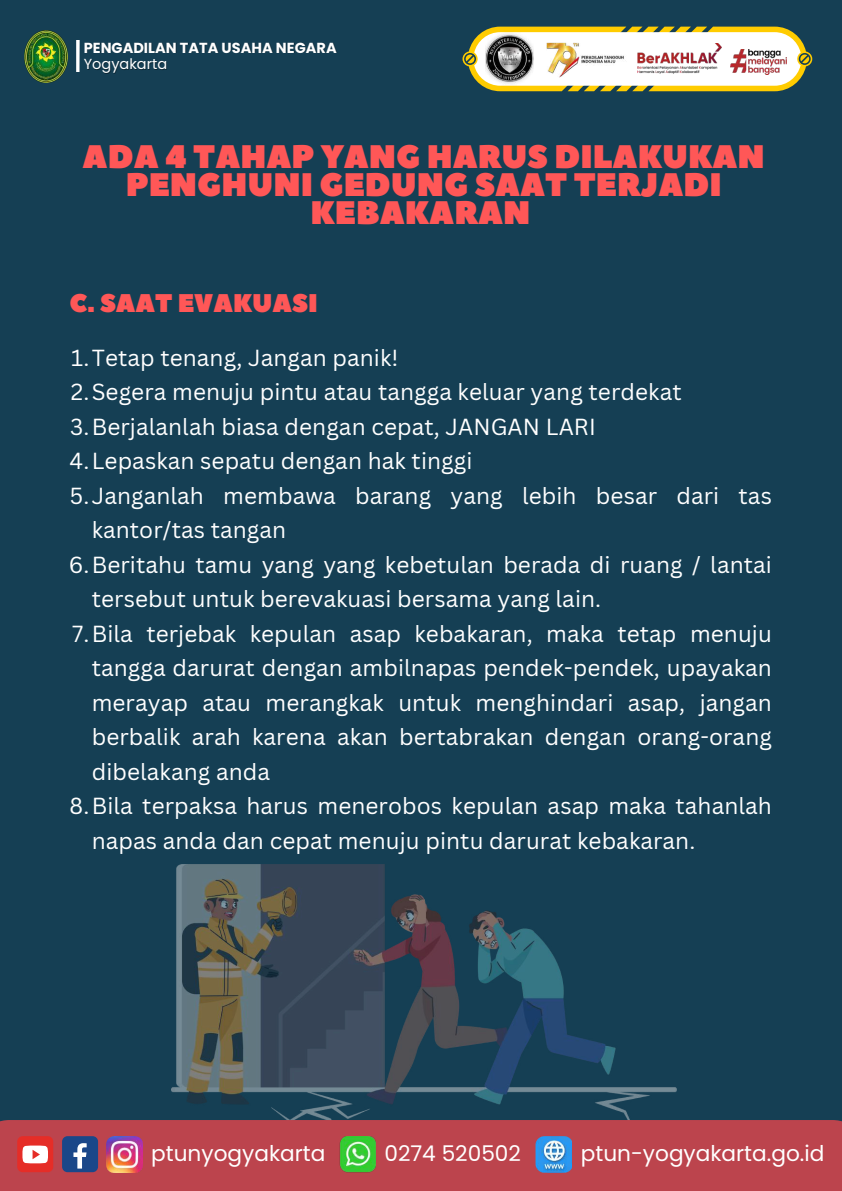
<style>
.page{position:relative;width:842px;height:1191px;background:#fff}
.page>*{position:absolute;margin:0;border:0;box-sizing:border-box;transform-origin:0 0}
.t1{font:32.5px/28.1px "Peace Sans";color:#ff5757;text-align:center}
.t2{font:25.5px "Peace Sans";color:#ff5757}
.t3{font:22.6px "Canva Sans";letter-spacing:.005em;color:#fff}
.t4{font:21.6px "Poppins";color:#fff}
.t5{font:700 14.5px "Poppins";color:#fff}
.t6{font:14.5px "Poppins";color:#fff}
</style>
<div class="page">
<div style="left:0;top:0;width:842px;height:1190px;background:#153f54"></div>
<svg style="left:462px;top:27px;width:350px;height:64px;background:#d9d19c"></svg>
<img style="left:486px;top:30px;width:47px;height:57px">
<img style="left:542px;top:39px;width:86px;height:40px">
<img style="left:637px;top:43px;width:84px;height:32px">
<img style="left:730px;top:50px;width:57px;height:24px">
<img style="left:171px;top:864px;width:505px;height:255px">
<div style="left:0;top:1119px;width:842px;height:71px;background:#bc444d"></div>
<div style="left:17px;top:1135px;width:36px;height:36px;background:#e52d27;border-radius:5px"></div>
<svg style="left:22px;top:1145px;width:26px;height:18px"></svg>
<div style="left:62px;top:1135px;width:36px;height:36px;background:#1a4789;border-radius:5px"></div>
<svg style="left:73px;top:1143px;width:14px;height:25px"></svg>
<img style="left:107px;top:1135px;width:36px;height:36px">
<img style="left:340px;top:1135px;width:36px;height:36px">
<img style="left:536px;top:1135px;width:36px;height:36px">
<img style="left:24px;top:30px;width:44px;height:52px">
<svg style="left:76px;top:41px;width:4px;height:31px"></svg>
<p class="t5" style="left:84px;top:37px;width:255px">PENGADILAN TATA USAHA NEGARA</p>
<p class="t6" style="left:84px;top:54px;width:85px">Yogyakarta</p>
<h1 class="t1" style="left:83px;top:143px;width:684px">ADA 4 TAHAP YANG HARUS DILAKUKAN<br>PENGHUNI GEDUNG SAAT TERJADI<br>KEBAKARAN</h1>
<p class="t2" style="left:69px;top:287px;width:250px">C. SAAT EVAKUASI</p>
<p class="t3" style="left:71px;top:341px;width:329px">1.Tetap tenang, Jangan panik!</p>
<p class="t3" style="left:71px;top:376px;width:612px">2.Segera menuju pintu atau tangga keluar yang terdekat</p>
<p class="t3" style="left:70px;top:410px;width:527px">3.Berjalanlah biasa dengan cepat, JANGAN LARI</p>
<p class="t3" style="left:70px;top:445px;width:404px">4.Lepaskan sepatu dengan hak tinggi</p>
<p class="t3" style="left:70px;top:479px;width:703px">5.Janganlah membawa barang yang lebih besar dari tas</p>
<p class="t3" style="left:92px;top:514px;width:196px">kantor/tas tangan</p>
<p class="t3" style="left:69px;top:548px;width:705px">6.Beritahu tamu yang yang kebetulan berada di ruang / lantai</p>
<p class="t3" style="left:92px;top:583px;width:511px">tersebut untuk berevakuasi bersama yang lain.</p>
<p class="t3" style="left:72px;top:617px;width:701px">7.Bila terjebak kepulan asap kebakaran, maka tetap menuju</p>
<p class="t3" style="left:92px;top:652px;width:682px">tangga darurat dengan ambilnapas pendek-pendek, upayakan</p>
<p class="t3" style="left:92px;top:686px;width:682px">merayap atau merangkak untuk menghindari asap, jangan</p>
<p class="t3" style="left:92px;top:721px;width:682px">berbalik arah karena akan bertabrakan dengan orang-orang</p>
<p class="t3" style="left:92px;top:755px;width:180px">dibelakang anda</p>
<p class="t3" style="left:70px;top:790px;width:704px">8.Bila terpaksa harus menerobos kepulan asap maka tahanlah</p>
<p class="t3" style="left:92px;top:824px;width:605px">napas anda dan cepat menuju pintu darurat kebakaran.</p>
<p class="t4" style="left:151px;top:1138px;width:176px">ptunyogyakarta</p>
<p class="t4" style="left:384px;top:1138px;width:138px">0274 520502</p>
<p class="t4" style="left:581px;top:1138px;width:245px">ptun-yogyakarta.go.id</p>
</div>
